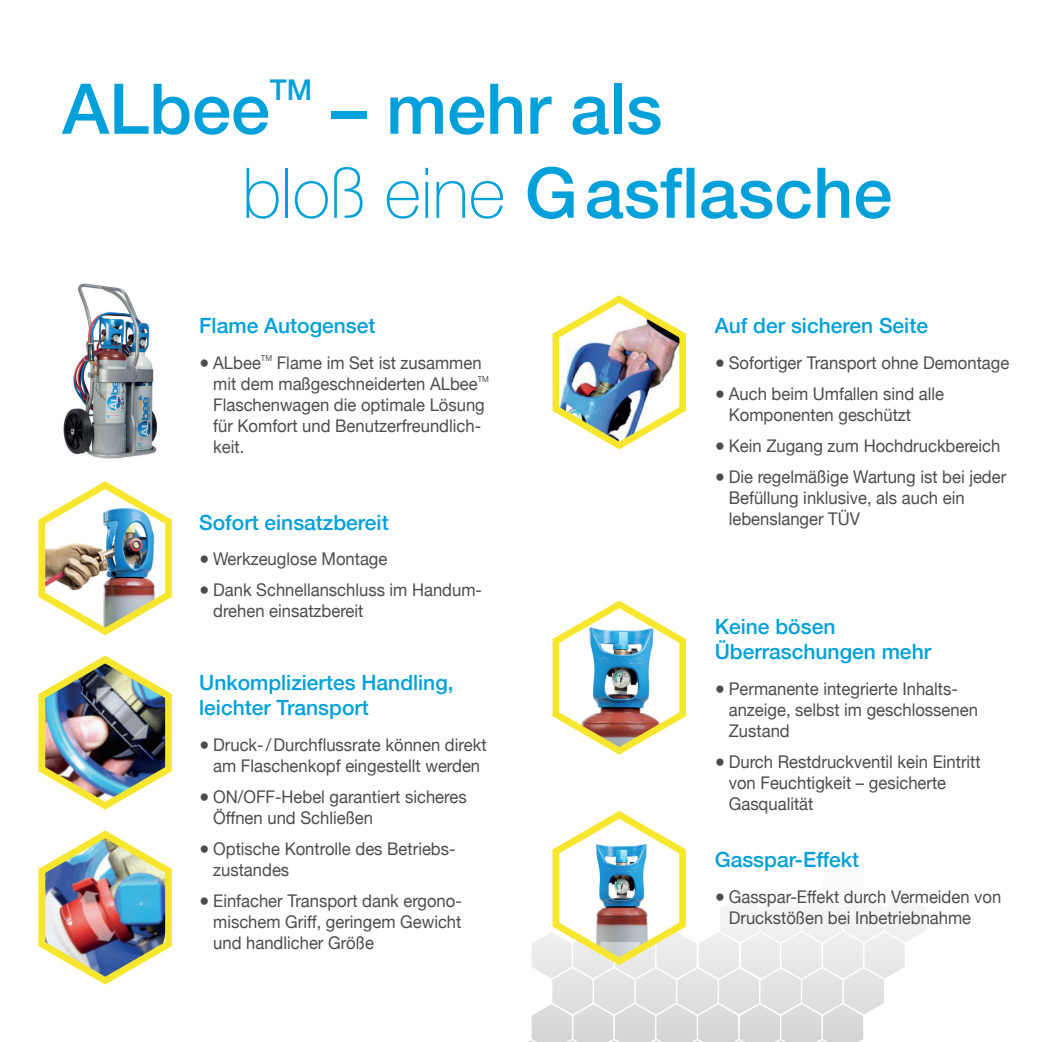
<style>
.page{position:relative;width:1042px;height:1042px;background:#fff}
.page>*{position:absolute;margin:0;border:0;box-sizing:border-box;transform-origin:0 0}
.t1{font:500 70px/84px "Helvetica Neue";color:#00a0da}
.t2{font:500 28.53px "Helvetica Neue";color:#00a0da}
.t3{font:500 21px/25.2px "Helvetica Neue";color:#00a0da}
.t4{font:17.5px/21px "Helvetica Neue";color:#4b4c4d;scale:.95 1}
.t5{font:8.22px "Helvetica Neue";color:#4b4c4d;scale:.95 1}
.s1{font-weight:100;font-size:69.83px}
</style>
<div class="page">
<img style="left:63px;top:283px;width:95px;height:176px">
<img style="left:38px;top:830px;width:134px;height:155px">
<img style="left:38px;top:655px;width:134px;height:155px">
<img style="left:552px;top:295px;width:134px;height:155px">
<img style="left:38px;top:481px;width:134px;height:155px">
<img style="left:552px;top:600px;width:134px;height:155px">
<svg style="left:528px;top:811px;width:397px;height:231px"></svg>
<h1 class="t1" style="left:62px;top:61px;width:209px">ALbee</h1>
<h2 class="t2" style="left:270px;top:67px;width:44px">TM</h2>
<h1 class="t1" style="left:242px;top:61px;width:652px;text-indent:90px">– mehr als<br><span class="s1">bloß eine</span> Gasflasche</h1>
<p class="t3" style="left:199px;top:311px;width:178px">Flame Autogenset</p>
<p class="t4" style="left:199px;top:353px;width:66px">● ALbee</p>
<p class="t5" style="left:261px;top:352px;width:13px">TM</p>
<p class="t4" style="left:213px;top:353px;width:284px;text-align:right">Flame im Set ist zusammen<br>mit dem maßgeschneiderten ALbee</p>
<p class="t5" style="left:478px;top:373px;width:13px">TM</p>
<p class="t4" style="left:213px;top:395px;width:287px">Flaschenwagen die optimale Lösung für Komfort und Benutzerfreundlich&shy;keit.</p>
<p class="t3" style="left:199px;top:508px;width:191px">Sofort einsatzbereit</p>
<p class="t4" style="left:199px;top:550px;width:200px">● Werkzeuglose Montage</p>
<p class="t4" style="left:213px;top:581px;width:284px;text-indent:-14px">● Dank Schnellanschluss im Handum&shy;drehen einsatzbereit</p>
<p class="t3" style="left:199px;top:668px;width:256px">Unkompliziertes Handling, leichter Transport</p>
<p class="t4" style="left:199px;top:735px;width:304px;text-align:center">● Druck-/Durchflussrate können direkt am Flaschenkopf eingestellt werden</p>
<p class="t4" style="left:213px;top:787px;width:268px;text-indent:-14px">● ON/OFF-Hebel garantiert sicheres<br>Öffnen und Schließen</p>
<p class="t4" style="left:213px;top:839px;width:257px;text-indent:-14px">● Optische Kontrolle des Betriebs&shy;zustandes</p>
<p class="t4" style="left:213px;top:891px;width:263px;text-align:justify;text-indent:-14px">● Einfacher Transport dank ergono&shy;mischem Griff, geringem Gewicht und handlicher Größe</p>
<p class="t3" style="left:715px;top:311px;width:215px">Auf der sicheren Seite</p>
<p class="t4" style="left:715px;top:353px;width:312px">● Sofortiger Transport ohne Demontage</p>
<p class="t4" style="left:729px;top:384px;width:228px;text-indent:-14px">● Auch beim Umfallen sind alle<br>Komponenten geschützt</p>
<p class="t4" style="left:715px;top:436px;width:302px">● Kein Zugang zum Hochdruckbereich</p>
<p class="t4" style="left:729px;top:467px;width:294px;text-indent:-14px">● Die regelmäßige Wartung ist bei jeder<br>Befüllung inklusive, als auch ein lebenslanger TÜV</p>
<p class="t3" style="left:715px;top:612px;width:218px">Keine bösen<br>Überraschungen mehr</p>
<p class="t4" style="left:729px;top:679px;width:264px;text-indent:-14px">● Permanente integrierte Inhalts&shy;anzeige, selbst im geschlossenen<br>Zustand</p>
<p class="t4" style="left:729px;top:752px;width:267px;text-indent:-14px">● Durch Restdruckventil kein Eintritt von Feuchtigkeit – gesicherte<br>Gasqualität</p>
<p class="t3" style="left:715px;top:845px;width:146px">Gasspar-Effekt</p>
<p class="t4" style="left:729px;top:887px;width:288px;text-indent:-14px">● Gasspar-Effekt durch Vermeiden von<br>Druckstößen bei Inbetriebnahme</p>
</div>
